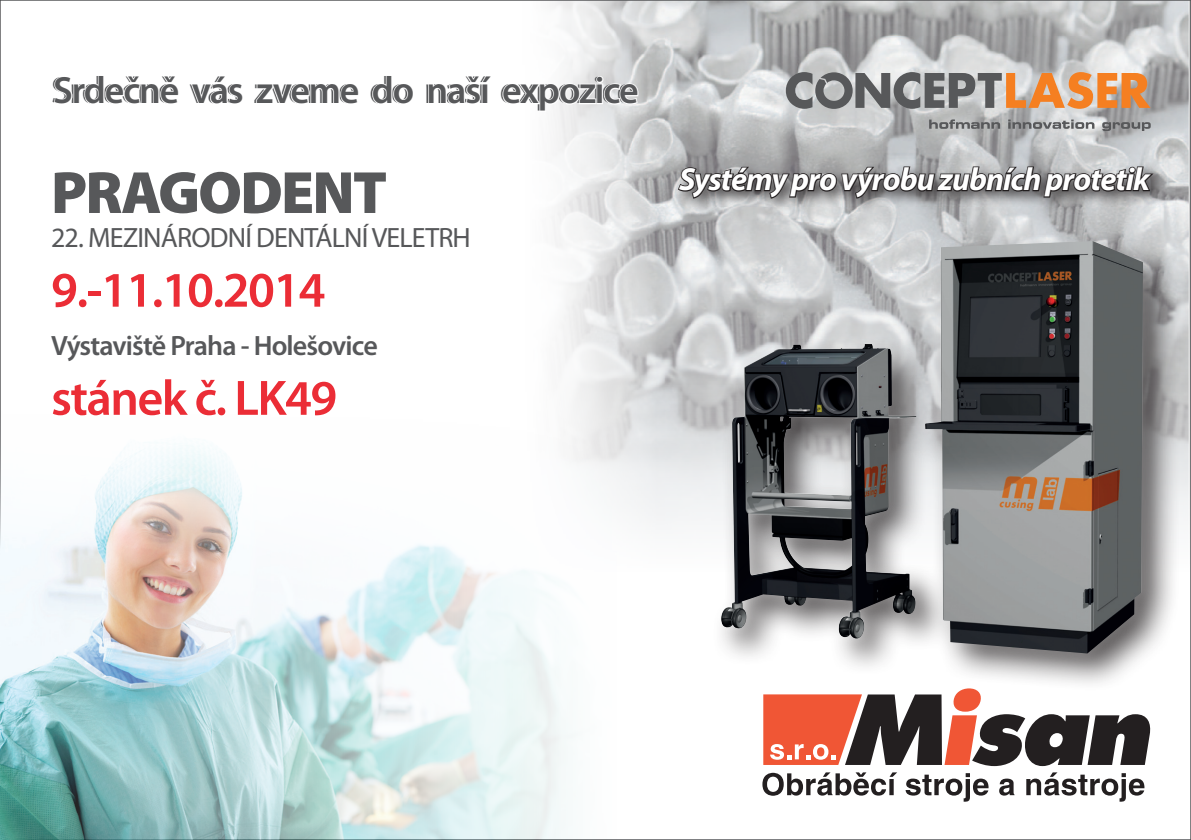
<style>
.page{position:relative;width:1191px;height:840px;background:#fff}
.page>*{position:absolute;margin:0;border:0;box-sizing:border-box;transform-origin:0 0}
.t1{font:900 60px "Myriad Pro";letter-spacing:-.03em;color:#57585a}
.t2{font:600 50px "Myriad Pro";letter-spacing:-.03em;color:#eb2d36}
.t3{font:600 38px "Myriad Pro";letter-spacing:-.03em;color:#57585a}
.t4{font:italic 700 32px "Myriad Pro";letter-spacing:-.03em;color:#fff}
.t5{font:28px "Myriad Pro";letter-spacing:-.03em;color:#57585a}
.t6{font:600 28px "Myriad Pro";letter-spacing:-.03em;color:#57585a}
</style>
<div class="page">
<img style="left:552px;top:2px;width:637px;height:523px">
<svg style="left:552px;top:82px;width:45px;height:57px"></svg>
<div style="left:596px;top:84px;width:7px;height:20px;border:2px solid #fff"></div>
<div style="left:596px;top:76px;width:7px;height:7px;border:2px solid #fff;border-radius:50%"></div>
<svg style="left:603px;top:82px;width:36px;height:24px"></svg>
<div style="left:711px;top:231px;width:471px;height:460px;background:#231f20;opacity:.75"></div>
<div style="left:711px;top:231px;width:442px;height:432px;background:#fff;opacity:.23"></div>
<img style="left:721px;top:241px;width:422px;height:412px">
<img style="left:0;top:401px;width:616px;height:438px">
<svg style="left:763px;top:688px;width:388px;height:77px"></svg>
<svg style="left:762px;top:772px;width:135px;height:23px"></svg>
<svg style="left:905px;top:773px;width:83px;height:28px"></svg>
<svg style="left:999px;top:778px;width:15px;height:17px"></svg>
<svg style="left:1026px;top:772px;width:118px;height:29px"></svg>
<div style="left:674px;top:161px;width:494px;height:53px;background:#231f20;opacity:.75"></div>
<svg style="left:676px;top:165px;width:480px;height:52px"></svg>
<svg style="left:929px;top:119px;width:71px;height:10px"></svg>
<svg style="left:1008px;top:119px;width:86px;height:10px"></svg>
<svg style="left:1102px;top:122px;width:48px;height:9px"></svg>
<svg style="left:786px;top:72px;width:364px;height:37px"></svg>
<p class="t3" style="left:53px;top:66px;width:587px">Srdečně vás zveme do naší expozice</p>
<h1 class="t1" style="left:51px;top:152px;width:337px">PRAGODENT</h1>
<p class="t5" style="left:51px;top:220px;width:421px">22. MEZINÁRODNÍ DENTÁLNÍ VELETRH</p>
<h2 class="t2" style="left:51px;top:258px;width:276px">9.-11.10.2014</h2>
<p class="t6" style="left:51px;top:327px;width:328px">Výstaviště Praha - Holešovice</p>
<h2 class="t2" style="left:51px;top:366px;width:288px">stánek č. LK49</h2>
<p class="t4" style="left:679px;top:158px;width:472px">Systémy pro výrobu zubních protetik</p>
</div>
